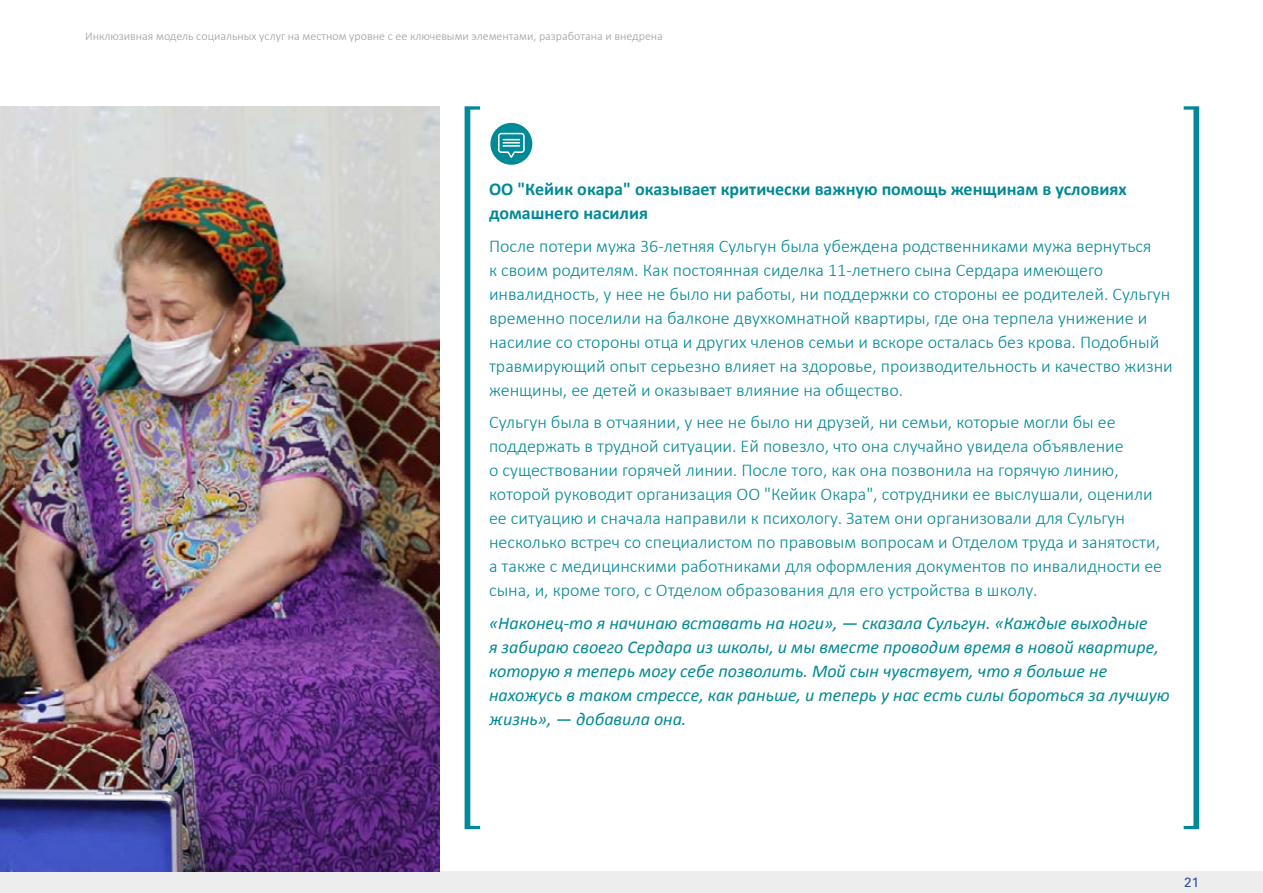
<style>
.page{position:relative;width:1263px;height:893px;background:#fff}
.page>*{position:absolute;margin:0;border:0;box-sizing:border-box;transform-origin:0 0}
.t1{font:300 18px/24px "Calibri";color:#008996}
.t2{font:italic 18px/24px "Calibri";color:#008996}
.t3{font:700 18px/24px "Calibri";color:#008996}
.t4{font:13.5px "Univers";color:#2f4f9e}
.t5{font:300 12px "Calibri";color:#9d9d9c}
</style>
<div class="page">
<div style="left:0;top:872px;width:1263px;height:21px;background:#ededed"></div>
<img style="left:0;top:106px;width:439px;height:766px">
<svg style="left:465px;top:106px;width:15px;height:723px"></svg>
<svg style="left:1184px;top:106px;width:15px;height:723px"></svg>
<div style="left:490px;top:123px;width:42px;height:42px;background:#008996;border-radius:50%"></div>
<svg style="left:498px;top:133px;width:27px;height:25px"></svg>
<p class="t5" style="left:85px;top:28px;width:579px">Инклюзивная модель социальных услуг на местном уровне с ее ключевыми элементами, разработана и внедрена</p>
<p class="t3" style="left:489px;top:177px;width:639px">OО "Кейик окара" оказывает критически важную помощь женщинам в условиях домашнего насилия</p>
<p class="t1" style="left:489px;top:233px;width:685px">После потери мужа 36-летняя Сульгун была убеждена родственниками мужа вернуться<br>к своим родителям. Как постоянная сиделка 11-летнего сына Сердара имеющего инвалидность, у нее не было ни работы, ни поддержки со стороны ее родителей. Сульгун временно поселили на балконе двухкомнатной квартиры, где она терпела унижение и насилие со стороны отца и других членов семьи и вскоре осталась без крова. Подобный травмирующий опыт серьезно влияет на здоровье, производительность и качество жизни женщины, ее детей и оказывает влияние на общество.</p>
<p class="t1" style="left:489px;top:409px;width:675px">Сульгун была в отчаянии, у нее не было ни друзей, ни семьи, которые могли бы ее поддержать в трудной ситуации. Ей повезло, что она случайно увидела объявление<br>о существовании горячей линии. После того, как она позвонила на горячую линию, которой руководит организация ОО "Кейик Окара", сотрудники ее выслушали, оценили ее ситуацию и сначала направили к психологу. Затем они организовали для Сульгун несколько встреч со специалистом по правовым вопросам и Отделом труда и занятости, а также с медицинскими работниками для оформления документов по инвалидности ее сына, и, кроме того, с Отделом образования для его устройства в школу.</p>
<p class="t2" style="left:489px;top:610px;width:682px">«Наконец-то я начинаю вставать на ноги», — сказала Сульгун. «Каждые выходные<br>я забираю своего Сердара из школы, и мы вместе проводим время в новой квартире, которую я теперь могу себе позволить. Мой сын чувствует, что я больше не нахожусь в таком стрессе, как раньше, и теперь у нас есть силы бороться за лучшую жизнь», — добавила она.</p>
<p class="t4" style="left:1184px;top:874px;width:17px">21</p>
</div>
